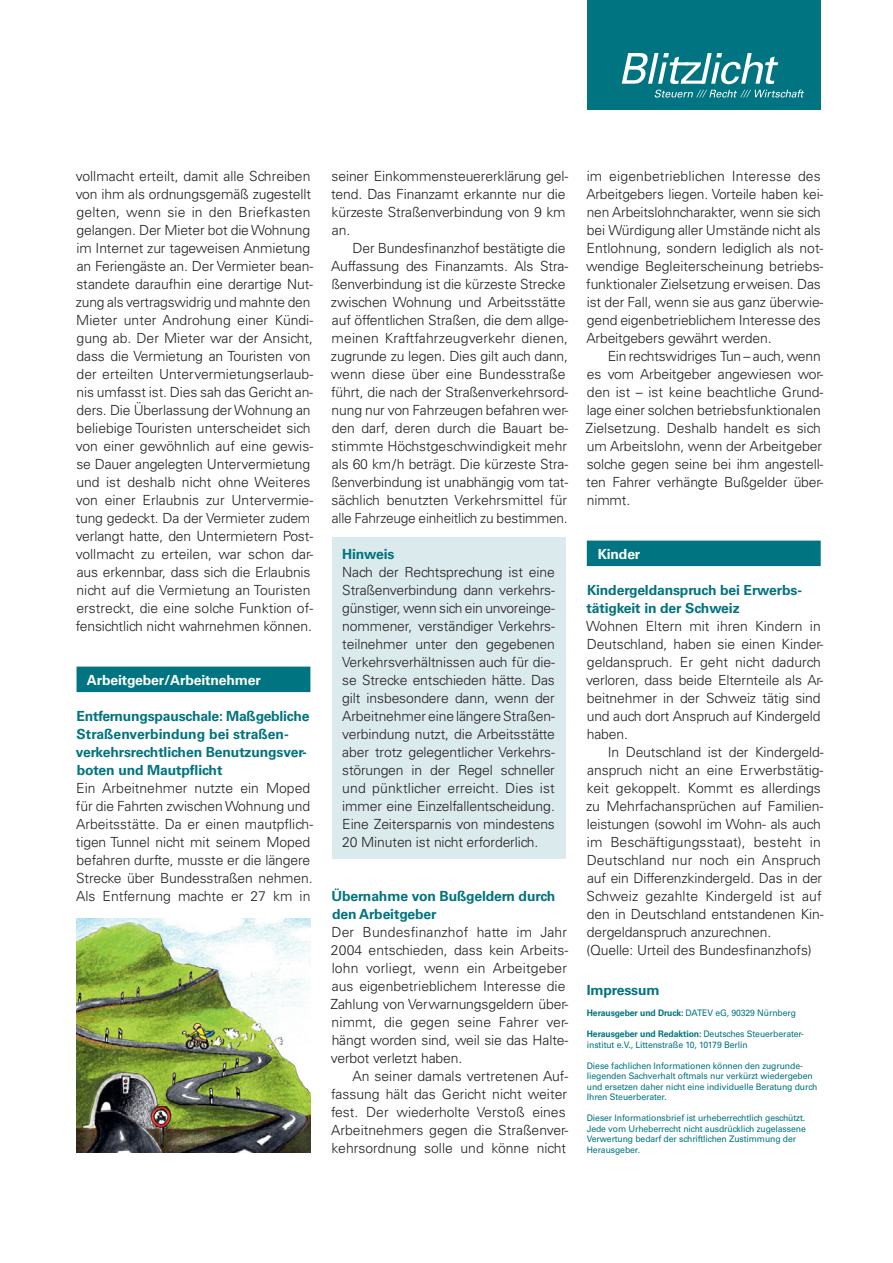
<style>
.page{position:relative;width:893px;height:1263px;background:#fff}
.page>*{position:absolute;margin:0;border:0;box-sizing:border-box;transform-origin:0 0}
.t1{font:300 13.95px/18px "Univers LT Std";letter-spacing:-.01em;color:#231f20}
.t2{font:700 13.95px/18px "Univers LT Std";letter-spacing:-.01em;color:#007480}
.t3{font:700 13.95px "Univers LT Std";letter-spacing:-.01em;color:#fff}
.t4{font:9px/10.5px "Univers LT Std";letter-spacing:-.01em;color:#007480;scale:.96 1}
.s1{font-weight:700}
</style>
<div class="page">
<div style="left:587px;top:0;width:234px;height:110px;background:#007480"></div>
<svg style="left:622px;top:53px;width:156px;height:31px"></svg>
<svg style="left:655px;top:90px;width:149px;height:8px"></svg>
<div style="left:332px;top:538px;width:234px;height:321px;background:#dbeaed"></div>
<div style="left:587px;top:541px;width:234px;height:25px;background:#007480"></div>
<div style="left:77px;top:667px;width:233px;height:25px;background:#007480"></div>
<img style="left:77px;top:918px;width:233px;height:234px">
<p class="t1" style="left:76px;top:167px;width:239px">vollmacht erteilt, damit alle Schreiben von ihm als ordnungsgemäß zugestellt gelten, wenn sie in den Briefkasten gelangen. Der Mieter bot die Wohnung im Internet zur tageweisen Anmietung an Feriengäste an. Der Vermieter bean&shy;standete daraufhin eine derartige Nut&shy;zung als vertragswidrig und mahnte den Mieter unter Androhung einer Kündi&shy;gung ab. Der Mieter war der Ansicht, dass die Vermietung an Touristen von der erteilten Untervermietungserlaub&shy;nis umfasst ist. Dies sah das Gericht an&shy;ders. Die Überlassung der Wohnung an beliebige Touristen unterscheidet sich von einer gewöhnlich auf eine gewis&shy;se Dauer angelegten Untervermietung und ist deshalb nicht ohne Weiteres von einer Erlaubnis zur Untervermie&shy;tung gedeckt. Da der Vermieter zudem verlangt hatte, den Untermietern Post&shy;vollmacht zu erteilen, war schon dar&shy;aus erkennbar, dass sich die Erlaubnis nicht auf die Vermietung an Touristen erstreckt, die eine solche Funktion of&shy;fensichtlich nicht wahrnehmen können.</p>
<p class="t3" style="left:87px;top:671px;width:176px">Arbeitgeber/Arbeitnehmer</p>
<p class="t2" style="left:76px;top:707px;width:235px">Entfernungspauschale: Maßgebliche Straßenverbindung bei straßen&shy;verkehrsrechtlichen Benutzungsver&shy;boten und Mautpflicht</p>
<p class="t1" style="left:76px;top:779px;width:239px">Ein Arbeitnehmer nutzte ein Moped für die Fahrten zwischen Wohnung und Arbeitsstätte. Da er einen mautpflich&shy;tigen Tunnel nicht mit seinem Moped befahren durfte, musste er die längere Strecke über Bundesstraßen nehmen.<br>Als Entfernung machte er 27 km in</p>
<p class="t1" style="left:331px;top:167px;width:239px">seiner Einkommensteuererklärung gel&shy;tend. Das Finanzamt erkannte nur die kürzeste Straßenverbindung von 9 km an.</p>
<p class="t1" style="left:331px;top:239px;width:239px;text-indent:22px">Der Bundesfinanzhof bestätigte die Auffassung des Finanzamts. Als Stra&shy;ßenverbindung ist die kürzeste Strecke zwischen Wohnung und Arbeitsstätte auf öffentlichen Straßen, die dem allge&shy;meinen Kraftfahrzeugverkehr dienen, zugrunde zu legen. Dies gilt auch dann, wenn diese über eine Bundesstraße führt, die nach der Straßenverkehrsord&shy;nung nur von Fahrzeugen befahren wer&shy;den darf, deren durch die Bauart be&shy;stimmte Höchstgeschwindigkeit mehr als 60 km/h beträgt. Die kürzeste Stra&shy;ßenverbindung ist unabhängig vom tat&shy;sächlich benutzten Verkehrsmittel für alle Fahrzeuge einheitlich zu bestimmen.</p>
<p class="t2" style="left:342px;top:545px;width:54px">Hinweis</p>
<p class="t1" style="left:342px;top:563px;width:214px;text-align:justify">Nach der Rechtsprechung ist eine Straßenverbindung dann verkehrs&shy;günstiger, wenn sich ein unvoreinge&shy;nommener, verständiger Verkehrs&shy;teilnehmer unter den gegebenen Verkehrsverhältnissen auch für die&shy;se Strecke entschieden hätte. Das gilt insbesondere dann, wenn der Arbeitnehmer eine längere Straßen&shy;verbindung nutzt, die Arbeitsstätte aber trotz gelegentlicher Verkehrs&shy;störungen in der Regel schneller und pünktlicher erreicht. Dies ist immer eine Einzelfallentscheidung.<br>Eine Zeitersparnis von mindestens 20 Minuten ist nicht erforderlich.</p>
<p class="t2" style="left:332px;top:887px;width:225px">Übernahme von Bußgeldern durch den Arbeitgeber</p>
<p class="t1" style="left:330px;top:923px;width:239px">Der Bundesfinanzhof hatte im Jahr 2004 entschieden, dass kein Arbeits&shy;lohn vorliegt, wenn ein Arbeitgeber aus eigenbetrieblichem Interesse die Zahlung von Verwarnungsgeldern über&shy;nimmt, die gegen seine Fahrer ver&shy;hängt worden sind, weil sie das Halte&shy;verbot verletzt haben.</p>
<p class="t1" style="left:331px;top:1067px;width:239px;text-indent:21px">An seiner damals vertretenen Auf&shy;fassung hält das Gericht nicht weiter fest. Der wiederholte Verstoß eines Arbeitnehmers gegen die Straßenver&shy;kehrsordnung solle und könne nicht</p>
<p class="t1" style="left:586px;top:167px;width:239px">im eigenbetrieblichen Interesse des Arbeitgebers liegen. Vorteile haben kei&shy;nen Arbeitslohncharakter, wenn sie sich bei Würdigung aller Umstände nicht als Entlohnung, sondern lediglich als not&shy;wendige Begleiterscheinung betriebs&shy;funktionaler Zielsetzung erweisen. Das ist der Fall, wenn sie aus ganz überwie&shy;gend eigenbetrieblichem Interesse des Arbeitgebers gewährt werden.</p>
<p class="t1" style="left:586px;top:347px;width:239px;text-indent:22px">Ein rechtswidriges Tun – auch, wenn es vom Arbeitgeber angewiesen wor&shy;den ist – ist keine beachtliche Grund&shy;lage einer solchen betriebsfunktionalen Zielsetzung. Deshalb handelt es sich um Arbeitslohn, wenn der Arbeitgeber solche gegen seine bei ihm angestell&shy;ten Fahrer verhängte Bußgelder über&shy;nimmt.</p>
<p class="t3" style="left:598px;top:545px;width:44px">Kinder</p>
<p class="t2" style="left:586px;top:581px;width:216px">Kindergeldanspruch bei Erwerbs&shy;tätigkeit in der Schweiz</p>
<p class="t1" style="left:586px;top:617px;width:239px">Wohnen Eltern mit ihren Kindern in Deutschland, haben sie einen Kinder&shy;geldanspruch. Er geht nicht dadurch verloren, dass beide Elternteile als Ar&shy;beitnehmer in der Schweiz tätig sind und auch dort Anspruch auf Kindergeld haben.</p>
<p class="t1" style="left:586px;top:743px;width:239px;text-indent:22px">In Deutschland ist der Kindergeld&shy;anspruch nicht an eine Erwerbstätig&shy;keit gekoppelt. Kommt es allerdings zu Mehrfachansprüchen auf Familien&shy;leistungen (sowohl im Wohn- als auch im Beschäftigungsstaat), besteht in Deutschland nur noch ein Anspruch auf ein Differenzkindergeld. Das in der Schweiz gezahlte Kindergeld ist auf den in Deutschland entstandenen Kin&shy;dergeldanspruch anzurechnen.<br>(Quelle: Urteil des Bundesfinanzhofs)</p>
<p class="t2" style="left:587px;top:981px;width:74px">Impressum</p>
<p class="t4" style="left:587px;top:1008px;width:219px"><span class="s1">Herausgeber und Druck:</span> DATEV eG, 90329 Nürnberg</p>
<p class="t4" style="left:587px;top:1029px;width:228px"><span class="s1">Herausgeber und Redaktion:</span> Deutsches Steuerberater&shy;institut e.V., Littenstraße 10, 10179 Berlin</p>
<p class="t4" style="left:587px;top:1060px;width:242px">Diese fachlichen Informationen können den zugrunde&shy;liegenden Sachverhalt oftmals nur verkürzt wiedergeben und ersetzen daher nicht eine individuelle Beratung durch Ihren Steuerberater.</p>
<p class="t4" style="left:587px;top:1113px;width:230px">Dieser Informationsbrief ist urheberrechtlich geschützt.<br>Jede vom Urheberrecht nicht ausdrücklich zugelassene Verwertung bedarf der schriftlichen Zustimmung der Herausgeber.</p>
</div>
